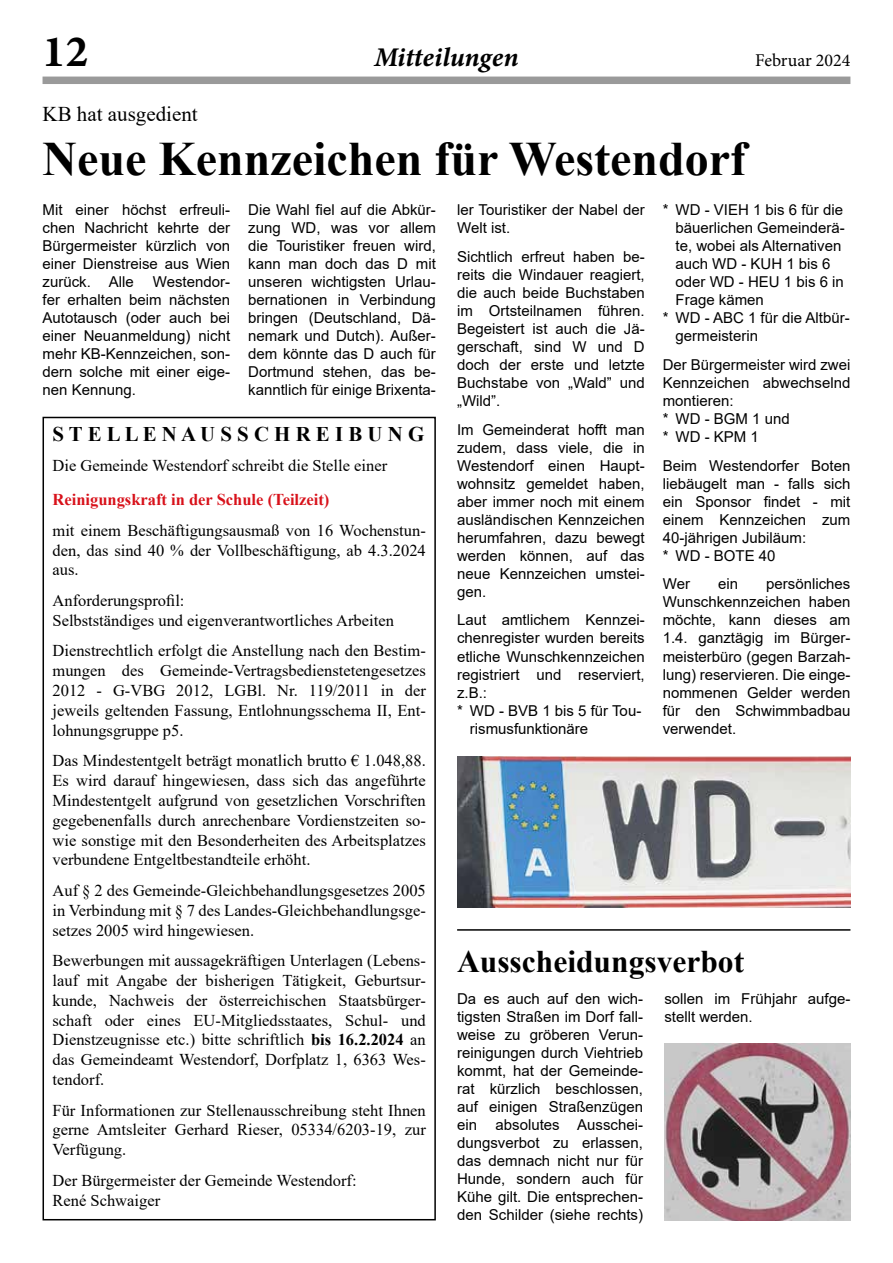
<style>
.page{position:relative;width:893px;height:1263px;background:#fff}
.page>*{position:absolute;margin:0;border:0;box-sizing:border-box;transform-origin:0 0}
.t1{font:700 48px "Times New Roman";color:#000}
.t2{font:45px "Minion Variable Concept";color:#000}
.t3{font:700 31.5px "Times New Roman";color:#000}
.t4{font:italic 27px "Minion Variable Concept";color:#000}
.t5{font:21px "Times New Roman";color:#000}
.t6{font:700 20.85px "Times New Roman";color:#000}
.t7{font:18px "Minion Pro";color:#000}
.t8{font:16.5px/19.8px "Times New Roman";color:#000;text-align:justify}
.t9{font:700 16.5px "Times New Roman";color:#d8111a}
.t10{font:15px/18px "Arial";color:#000;text-align:justify}
.s1{font-weight:700}
</style>
<div class="page">
<div style="left:43px;top:77px;width:807px;height:7px;background:#9a9a9a"></div>
<img style="left:457px;top:757px;width:393px;height:151px">
<div style="left:43px;top:417px;width:393px;height:803px;border:2px solid #000"></div>
<hr style="left:457px;top:929px;width:393px;height:2px;background:#000">
<img style="left:664px;top:1044px;width:186px;height:176px">
<h2 class="t2" style="left:43px;top:20px;width:47px">12</h2>
<h3 class="t4" style="left:374px;top:39px;width:145px">Mitteilungen</h3>
<p class="t7" style="left:755px;top:48px;width:97px">Februar 2024</p>
<h3 class="t5" style="left:43px;top:99px;width:157px">KB hat ausgedient</h3>
<h1 class="t1" style="left:43px;top:124px;width:705px">Neue Kennzeichen für Westendorf</h1>
<p class="t10" style="left:43px;top:201px;width:189px">Mit einer höchst erfreuli&shy;chen Nachricht kehrte der Bürgermeister kürzlich von einer Dienstreise aus Wien zurück. Alle</p>
<p class="t10" style="left:43px;top:273px;width:189px;text-indent:110px">Westendor&shy;fer erhalten beim nächsten Autotausch (oder auch bei einer Neuanmeldung) nicht mehr KB-Kennzeichen, son&shy;dern solche mit einer eige&shy;nen Kennung.</p>
<p class="t10" style="left:248px;top:201px;width:189px">Die Wahl fiel auf die Abkür&shy;zung WD, was vor allem die Touristiker freuen wird, kann man doch das D mit unseren wichtigsten Urlau&shy;bernationen in Verbindung bringen (Deutschland, Dä&shy;nemark und Dutch). Außer&shy;dem könnte das D auch für Dortmund stehen, das be&shy;kanntlich für einige Brixenta-</p>
<h3 class="t6" style="left:53px;top:419px;width:373px">S T E L L E N A U S S C H R E I B U N G</h3>
<p class="t8" style="left:53px;top:455px;width:336px">Die Gemeinde Westendorf schreibt die Stelle einer</p>
<p class="t9" style="left:53px;top:488px;width:278px">Reinigungskraft in der Schule (Teilzeit)</p>
<p class="t8" style="left:53px;top:520px;width:375px">mit einem Beschäftigungsausmaß von 16 Wochenstun&shy;den, das sind 40 % der Vollbeschäftigung, ab 4.3.2024 aus.</p>
<p class="t8" style="left:53px;top:590px;width:343px">Anforderungsprofil:<br>Selbstständiges und eigenverantwortliches Arbeiten</p>
<p class="t8" style="left:53px;top:640px;width:375px">Dienstrechtlich erfolgt die Anstellung nach den Bestim&shy;mungen des Gemeinde-Vertragsbedienstetengesetzes 2012 - G-VBG 2012, LGBl. Nr. 119/2011 in der jeweils geltenden Fassung, Entlohnungsschema II, Ent&shy;lohnungsgruppe p5.</p>
<p class="t8" style="left:53px;top:750px;width:375px">Das Mindestentgelt beträgt monatlich brutto € 1.048,88.<br>Es wird darauf hingewiesen, dass sich das angeführte Mindestentgelt aufgrund von gesetzlichen Vorschriften gegebenenfalls durch anrechenbare Vordienstzeiten so&shy;wie sonstige mit den Besonderheiten des Arbeitsplatzes verbundene Entgeltbestandteile erhöht.</p>
<p class="t8" style="left:53px;top:880px;width:375px">Auf § 2 des Gemeinde-Gleichbehandlungsgesetzes 2005 in Verbindung mit § 7 des Landes-Gleichbehandlungsge&shy;setzes 2005 wird hingewiesen.</p>
<p class="t8" style="left:53px;top:950px;width:375px">Bewerbungen mit aussagekräftigen Unterlagen (Lebens&shy;lauf mit Angabe der bisherigen Tätigkeit, Geburtsur&shy;kunde, Nachweis der österreichischen Staatsbürger&shy;schaft oder eines EU-Mitgliedsstaates, Schul- und Dienstzeugnisse etc.) bitte schriftlich <span class="s1">bis 16.2.2024</span> an das Gemeindeamt Westendorf, Dorfplatz 1, 6363 Wes&shy;tendorf.</p>
<p class="t8" style="left:53px;top:1099px;width:375px">Für Informationen zur Stellenausschreibung steht Ihnen gerne Amtsleiter Gerhard Rieser, 05334/6203-19, zur Verfügung.</p>
<p class="t8" style="left:53px;top:1170px;width:306px">Der Bürgermeister der Gemeinde Westendorf:<br>René Schwaiger</p>
<p class="t10" style="left:457px;top:201px;width:189px">ler Touristiker der Nabel der<br>Welt ist.</p>
<p class="t10" style="left:457px;top:247px;width:189px">Sichtlich erfreut haben be&shy;reits die Windauer reagiert, die auch beide Buchstaben im Ortsteilnamen führen.<br>Begeistert ist auch die Jä&shy;gerschaft, sind W und D doch der erste und letzte Buchstabe von „Wald” und „Wild”.</p>
<p class="t10" style="left:457px;top:420px;width:189px">Im Gemeinderat hofft man zudem, dass viele, die in Westendorf einen Haupt&shy;wohnsitz gemeldet haben, aber immer noch mit einem ausländischen Kennzeichen herumfahren, dazu bewegt werden können, auf das neue Kennzeichen umstei&shy;gen.</p>
<p class="t10" style="left:457px;top:611px;width:189px">Laut amtlichem Kennzei-</p>
<p class="t10" style="left:457px;top:629px;width:189px">chenregister wurden bereits</p>
<p class="t10" style="left:457px;top:647px;width:189px">etliche Wunschkennzeichen</p>
<p class="t10" style="left:457px;top:665px;width:189px">registriert und reserviert,</p>
<p class="t10" style="left:457px;top:683px;width:32px">z.B.:</p>
<p class="t10" style="left:457px;top:701px;width:186px">* WD - BVB 1 bis 5 für Tou-</p>
<p class="t10" style="left:470px;top:719px;width:120px">rismusfunktionäre</p>
<p class="t10" style="left:663px;top:201px;width:182px">* WD - VIEH 1 bis 6 für die</p>
<p class="t10" style="left:675px;top:219px;width:171px">bäuerlichen Gemeinderä-</p>
<p class="t10" style="left:675px;top:237px;width:167px">te, wobei als Alternativen</p>
<p class="t10" style="left:675px;top:255px;width:157px">auch WD - KUH 1 bis 6</p>
<p class="t10" style="left:675px;top:273px;width:170px">oder WD - HEU 1 bis 6 in</p>
<p class="t10" style="left:675px;top:291px;width:90px">Frage kämen</p>
<p class="t10" style="left:663px;top:309px;width:188px">* WD - ABC 1 für die Altbür-</p>
<p class="t10" style="left:675px;top:327px;width:84px">germeisterin</p>
<p class="t10" style="left:663px;top:355px;width:189px;text-align:left">Der Bürgermeister wird zwei<br>Kennzeichen abwechselnd montieren:<br>* WD - BGM 1 und<br>* WD - KPM 1</p>
<p class="t10" style="left:663px;top:456px;width:189px;text-align:left">Beim Westendorfer Boten liebäugelt man - falls sich ein Sponsor findet - mit einem Kennzeichen zum<br>40-jährigen Jubiläum:<br>* WD - BOTE 40</p>
<p class="t10" style="left:663px;top:575px;width:29px">Wer</p>
<p class="t10" style="left:718px;top:575px;width:22px">ein</p>
<p class="t10" style="left:663px;top:575px;width:189px;text-indent:103px">persönliches Wunschkennzeichen haben möchte, kann dieses am 1.4. ganztägig im Bürger&shy;meisterbüro (gegen Barzah&shy;lung) reservieren. Die einge&shy;nommenen Gelder werden für den Schwimmbadbau verwendet.</p>
<h3 class="t3" style="left:457px;top:938px;width:289px">Ausscheidungsverbot</h3>
<p class="t10" style="left:664px;top:989px;width:188px">sollen im Frühjahr aufge&shy;stellt werden.</p>
<p class="t10" style="left:457px;top:989px;width:188px">Da es auch auf den wich&shy;tigsten Straßen im Dorf fall&shy;weise zu gröberen Verun&shy;reinigungen durch Viehtrieb kommt, hat der Gemeinde&shy;rat kürzlich beschlossen, auf einigen Straßenzügen ein absolutes Ausschei&shy;dungsverbot zu erlassen, das demnach nicht nur für Hunde, sondern auch für Kühe gilt. Die entsprechen&shy;den Schilder (siehe rechts)</p>
</div>
